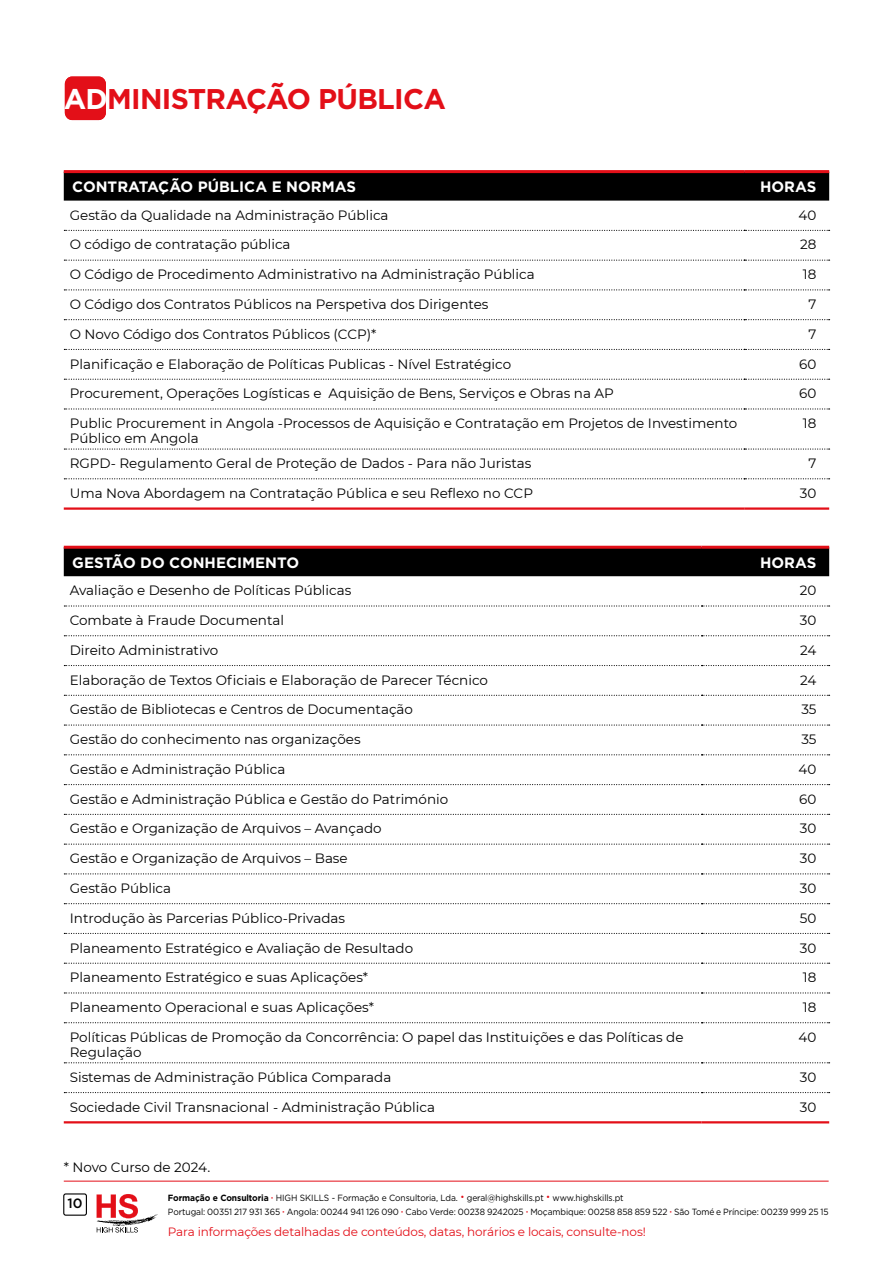
<style>
.page{position:relative;width:893px;height:1263px;background:#fff}
.page>*{position:absolute;margin:0;border:0;box-sizing:border-box;transform-origin:0 0}
.t1{font:700 28.5px "Gotham";letter-spacing:-.025em;color:#e30f18}
.t2{font:700 15px "Gotham";color:#fff}
.t3{font:13.5px/15px "Montserrat";color:#000}
.t4{font:500 13.5px "Gotham";color:#000}
.t5{font:12px "Montserrat";letter-spacing:-.01em;color:#e30f18}
.t6{font:9px/13.5px "Gotham";letter-spacing:-.01em;color:#000;scale:.94 1}
.s1{color:#fff}
.s2{font-weight:700}
.s3{font-size:6px;color:#e30f18}
.s4{color:#e30f18}
</style>
<div class="page">
<svg style="left:97px;top:1194px;width:61px;height:38px"></svg>
<hr style="left:64px;top:1181px;width:765px;height:1px;background:#e30f18">
<div style="left:63px;top:1193px;width:24px;height:23px;border:1px solid #000;border-radius:2px"></div>
<svg style="left:64px;top:173px;width:765px;height:28px;background:#040303"></svg>
<svg style="left:64px;top:230px;width:766px;height:1px"></svg>
<svg style="left:64px;top:260px;width:766px;height:1px"></svg>
<svg style="left:64px;top:289px;width:766px;height:1px"></svg>
<svg style="left:64px;top:319px;width:766px;height:1px"></svg>
<svg style="left:64px;top:349px;width:766px;height:1px"></svg>
<svg style="left:64px;top:379px;width:766px;height:1px"></svg>
<svg style="left:64px;top:408px;width:766px;height:1px"></svg>
<svg style="left:64px;top:448px;width:766px;height:2px"></svg>
<svg style="left:64px;top:478px;width:766px;height:1px"></svg>
<hr style="left:64px;top:507px;width:680px;height:3px;background:#e30f18">
<hr style="left:744px;top:507px;width:85px;height:3px;background:#e30f18">
<hr style="left:64px;top:170px;width:680px;height:3px;background:#e30f18">
<hr style="left:744px;top:170px;width:85px;height:3px;background:#e30f18">
<div style="left:64px;top:549px;width:765px;height:27px;background:#000"></div>
<svg style="left:64px;top:635px;width:766px;height:1px"></svg>
<svg style="left:64px;top:665px;width:766px;height:1px"></svg>
<svg style="left:64px;top:724px;width:766px;height:2px"></svg>
<svg style="left:64px;top:754px;width:766px;height:1px"></svg>
<svg style="left:64px;top:814px;width:766px;height:1px"></svg>
<svg style="left:64px;top:843px;width:766px;height:2px"></svg>
<svg style="left:64px;top:903px;width:766px;height:1px"></svg>
<svg style="left:64px;top:933px;width:766px;height:1px"></svg>
<svg style="left:64px;top:992px;width:766px;height:1px"></svg>
<svg style="left:64px;top:1022px;width:766px;height:1px"></svg>
<svg style="left:64px;top:1062px;width:766px;height:1px"></svg>
<svg style="left:64px;top:1092px;width:766px;height:1px"></svg>
<svg style="left:64px;top:605px;width:766px;height:1px"></svg>
<svg style="left:64px;top:695px;width:766px;height:1px"></svg>
<svg style="left:64px;top:784px;width:766px;height:1px"></svg>
<svg style="left:64px;top:873px;width:766px;height:1px"></svg>
<svg style="left:64px;top:963px;width:766px;height:1px"></svg>
<hr style="left:64px;top:1121px;width:638px;height:2px;background:#e30f18">
<hr style="left:702px;top:1121px;width:127px;height:2px;background:#e30f18">
<hr style="left:64px;top:546px;width:638px;height:3px;background:#e30f18">
<hr style="left:702px;top:546px;width:127px;height:3px;background:#e30f18">
<div style="left:65px;top:77px;width:41px;height:43px;background:#e30f18;border-radius:7px"></div>
<h1 class="t1" style="left:64px;top:80px;width:384px"><span class="s1">AD</span>MINISTRAÇÃO PÚBLICA</h1>
<p class="t2" style="left:72px;top:177px;width:285px">CONTRATAÇÃO PÚBLICA E NORMAS</p>
<p class="t2" style="left:760px;top:177px;width:58px">HORAS</p>
<p class="t3" style="left:70px;top:207px;width:320px">Gestão da Qualidade na Administração Pública</p>
<p class="t3" style="left:799px;top:207px;width:19px">40</p>
<p class="t3" style="left:70px;top:237px;width:222px">O código de contratação pública</p>
<p class="t3" style="left:800px;top:237px;width:18px">28</p>
<p class="t3" style="left:70px;top:266px;width:466px">O Código de Procedimento Administrativo na Administração Pública</p>
<p class="t3" style="left:803px;top:266px;width:15px">18</p>
<p class="t3" style="left:70px;top:296px;width:420px">O Código dos Contratos Públicos na Perspetiva dos Dirigentes</p>
<p class="t3" style="left:808px;top:296px;width:9px">7</p>
<p class="t3" style="left:70px;top:326px;width:308px">O Novo Código dos Contratos Públicos (CCP)*</p>
<p class="t3" style="left:808px;top:326px;width:9px">7</p>
<p class="t3" style="left:70px;top:356px;width:443px">Planificação e Elaboração de Políticas Publicas - Nível Estratégico</p>
<p class="t3" style="left:799px;top:356px;width:19px">60</p>
<p class="t3" style="left:70px;top:385px;width:546px">Procurement, Operações Logísticas e Aquisição de Bens, Serviços e Obras na AP</p>
<p class="t3" style="left:799px;top:385px;width:19px">60</p>
<p class="t3" style="left:70px;top:415px;width:669px">Public Procurement in Angola -Processos de Aquisição e Contratação em Projetos de Investimento<br>Público em Angola</p>
<p class="t3" style="left:803px;top:415px;width:15px">18</p>
<p class="t3" style="left:70px;top:455px;width:463px">RGPD- Regulamento Geral de Proteção de Dados - Para não Juristas</p>
<p class="t3" style="left:808px;top:455px;width:9px">7</p>
<p class="t3" style="left:70px;top:485px;width:465px">Uma Nova Abordagem na Contratação Pública e seu Reflexo no CCP</p>
<p class="t3" style="left:800px;top:485px;width:18px">30</p>
<p class="t2" style="left:72px;top:552px;width:228px">GESTÃO DO CONHECIMENTO</p>
<p class="t2" style="left:760px;top:552px;width:58px">HORAS</p>
<p class="t3" style="left:70px;top:582px;width:283px">Avaliação e Desenho de Políticas Públicas</p>
<p class="t3" style="left:800px;top:582px;width:18px">20</p>
<p class="t3" style="left:70px;top:612px;width:216px">Combate à Fraude Documental</p>
<p class="t3" style="left:800px;top:612px;width:18px">30</p>
<p class="t3" style="left:70px;top:642px;width:150px">Direito Administrativo</p>
<p class="t3" style="left:800px;top:642px;width:18px">24</p>
<p class="t3" style="left:70px;top:672px;width:420px">Elaboração de Textos Oficiais e Elaboração de Parecer Técnico</p>
<p class="t3" style="left:800px;top:672px;width:18px">24</p>
<p class="t3" style="left:70px;top:702px;width:345px">Gestão de Bibliotecas e Centros de Documentação</p>
<p class="t3" style="left:801px;top:702px;width:17px">35</p>
<p class="t3" style="left:70px;top:731px;width:292px">Gestão do conhecimento nas organizações</p>
<p class="t3" style="left:801px;top:731px;width:17px">35</p>
<p class="t3" style="left:70px;top:761px;width:217px">Gestão e Administração Pública</p>
<p class="t3" style="left:799px;top:761px;width:19px">40</p>
<p class="t3" style="left:70px;top:791px;width:380px">Gestão e Administração Pública e Gestão do Património</p>
<p class="t3" style="left:799px;top:791px;width:19px">60</p>
<p class="t3" style="left:70px;top:821px;width:313px">Gestão e Organização de Arquivos – Avançado</p>
<p class="t3" style="left:800px;top:821px;width:18px">30</p>
<p class="t3" style="left:70px;top:850px;width:279px">Gestão e Organização de Arquivos – Base</p>
<p class="t3" style="left:800px;top:850px;width:18px">30</p>
<p class="t3" style="left:70px;top:880px;width:103px">Gestão Pública</p>
<p class="t3" style="left:800px;top:880px;width:18px">30</p>
<p class="t3" style="left:70px;top:910px;width:277px">Introdução às Parcerias Público-Privadas</p>
<p class="t3" style="left:800px;top:910px;width:18px">50</p>
<p class="t3" style="left:70px;top:940px;width:345px">Planeamento Estratégico e Avaliação de Resultado</p>
<p class="t3" style="left:800px;top:940px;width:18px">30</p>
<p class="t3" style="left:70px;top:969px;width:300px">Planeamento Estratégico e suas Aplicações*</p>
<p class="t3" style="left:803px;top:969px;width:15px">18</p>
<p class="t3" style="left:70px;top:999px;width:306px">Planeamento Operacional e suas Aplicações*</p>
<p class="t3" style="left:803px;top:999px;width:15px">18</p>
<p class="t3" style="left:70px;top:1029px;width:615px">Políticas Públicas de Promoção da Concorrência: O papel das Instituições e das Políticas de<br>Regulação</p>
<p class="t3" style="left:799px;top:1029px;width:19px">40</p>
<p class="t3" style="left:70px;top:1069px;width:323px">Sistemas de Administração Pública Comparada</p>
<p class="t3" style="left:800px;top:1069px;width:18px">30</p>
<p class="t3" style="left:70px;top:1099px;width:367px">Sociedade Civil Transnacional - Administração Pública</p>
<p class="t3" style="left:800px;top:1099px;width:18px">30</p>
<p class="t3" style="left:64px;top:1160px;width:148px">* Novo Curso de 2024.</p>
<p class="t4" style="left:68px;top:1194px;width:17px">10</p>
<p class="t6" style="left:168px;top:1191px;width:704px"><span class="s2">Formação e Consultoria</span> <span class="s3">•</span> HIGH SKILLS - Formação e Consultoria, Lda. <span class="s4">•</span> geral@highskills.pt <span class="s4">•</span> www.highskills.pt<br>Portugal: 00351 217 931 365 <span class="s3">•</span> Angola: 00244 941 126 090 <span class="s3">•</span> Cabo Verde: 00238 9242025 <span class="s3">•</span> Moçambique: 00258 858 859 522 <span class="s3">•</span> São Tomé e Príncipe: 00239 999 25 15</p>
<p class="t5" style="left:168px;top:1224px;width:479px">Para informações detalhadas de conteúdos, datas, horários e locais, consulte-nos!</p>
</div>
